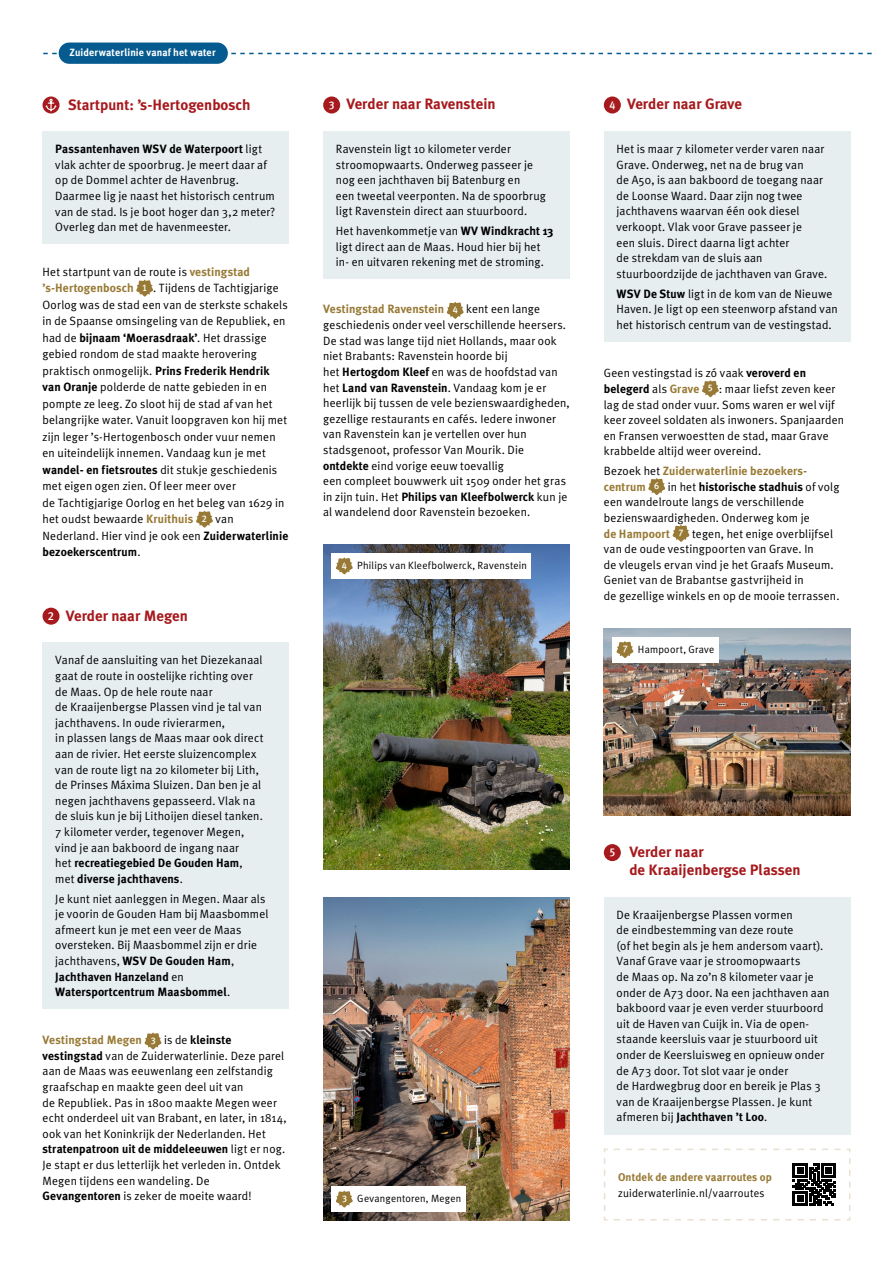
<style>
.page{position:relative;width:893px;height:1263px;background:#fff}
.page>*{position:absolute;margin:0;border:0;box-sizing:border-box;transform-origin:0 0}
.Bezienswaardigheid_10{font:700 15px/18px "Meta Plus";color:#a6191d}
.Broodtekst_8{font:12px/15.6px "Meta Plus";letter-spacing:.015em;color:#000}
.Broodtekst_8-2{font:11.25px/15.6px "Meta Plus";letter-spacing:.015em;color:#000}
.Broodtekst_7{font:10.5px "Meta Plus";letter-spacing:.02em;color:#000}
.Broodtekst_7-2{font:700 10.5px "Meta Plus";letter-spacing:.015em;color:#fff}
.s1{font-weight:700}
.s2{font-weight:700;color:#987a36}
.s3{font-family:"Meta Plus Medium Caps";font-size:9.6px;color:#fff}
.s4{font-family:"Meta Plus Medium Caps";font-weight:400;font-size:11.7px;color:#fff}
.s5{font-family:"Meta Plus Medium Caps";font-weight:400;font-size:11.25px;color:#fff}
.s6{font-family:"Meta Plus Medium Caps";font-weight:400;font-size:11.4px;color:#fff}
</style>
<div class="page">
<svg style="left:43px;top:53px;width:829px;height:1px"></svg>
<div style="left:59px;top:43px;width:169px;height:21px;background:#055b8f;border-radius:11px"></div>
<div style="left:604px;top:96px;width:17px;height:18px;background:#a6191d;border-radius:50%"></div>
<svg style="left:702px;top:380px;width:17px;height:18px"></svg>
<svg style="left:648px;top:478px;width:17px;height:17px"></svg>
<svg style="left:672px;top:525px;width:18px;height:17px"></svg>
<div style="left:604px;top:131px;width:246px;height:211px;background:#e6eef0"></div>
<div style="left:323px;top:96px;width:17px;height:18px;background:#a6191d;border-radius:50%"></div>
<svg style="left:446px;top:302px;width:18px;height:17px"></svg>
<div style="left:323px;top:131px;width:247px;height:148px;background:#e6eef0"></div>
<div style="left:604px;top:844px;width:17px;height:17px;background:#a6191d;border-radius:50%"></div>
<div style="left:604px;top:897px;width:246px;height:237px;background:#e6eef0"></div>
<img style="left:604px;top:628px;width:246px;height:188px">
<div style="left:612px;top:637px;width:107px;height:25px;background:#fff"></div>
<svg style="left:616px;top:641px;width:18px;height:17px"></svg>
<img style="left:323px;top:545px;width:247px;height:324px">
<div style="left:332px;top:553px;width:199px;height:26px;background:#fff"></div>
<svg style="left:336px;top:557px;width:17px;height:18px"></svg>
<svg style="left:43px;top:96px;width:17px;height:18px"></svg>
<svg style="left:45px;top:98px;width:12px;height:14px"></svg>
<svg style="left:136px;top:280px;width:17px;height:17px"></svg>
<svg style="left:196px;top:511px;width:17px;height:17px"></svg>
<div style="left:43px;top:131px;width:246px;height:113px;background:#e6eef0"></div>
<svg style="left:604px;top:1148px;width:247px;height:73px"></svg>
<div style="left:43px;top:608px;width:17px;height:17px;background:#a6191d;border-radius:50%"></div>
<svg style="left:144px;top:1032px;width:18px;height:18px"></svg>
<div style="left:43px;top:643px;width:246px;height:366px;background:#e6eef0"></div>
<img style="left:323px;top:897px;width:247px;height:323px">
<div style="left:332px;top:1186px;width:134px;height:26px;background:#fff"></div>
<svg style="left:336px;top:1190px;width:17px;height:18px"></svg>
<p class="Broodtekst_7-2" style="left:70px;top:46px;width:147px">Zuiderwaterlinie vanaf het water</p>
<p class="Bezienswaardigheid_10" style="left:68px;top:96px;width:184px">Startpunt: ’s-Hertogenbosch</p>
<p class="Broodtekst_8" style="left:55px;top:141px;width:222px"><span class="s1">Passantenhaven WSV de Waterpoort</span> ligt vlak achter de spoorbrug. Je meert daar af op de Dommel achter de Havenbrug.<br>Daarmee lig je naast het historisch centrum van de stad. Is je boot hoger dan 3,2 meter?<br>Overleg dan met de havenmeester.</p>
<p class="Broodtekst_8" style="left:43px;top:263px;width:247px;line-height:16.5px">Het startpunt van de route is <span class="s2">vestingstad ’s-Hertogenbosch</span> <span class="s3">1</span> . Tijdens de Tachtigjarige Oorlog was de stad een van de sterkste schakels in de Spaanse omsingeling van de Republiek, en had de <span class="s1">bijnaam ‘Moerasdraak’</span>. Het drassige gebied rondom de stad maakte herovering praktisch onmogelijk. <span class="s1">Prins Frederik Hendrik van Oranje</span> polderde de natte gebieden in en pompte ze leeg. Zo sloot hij de stad af van het belangrijke water. Vanuit loopgraven kon hij met zijn leger ’s-Hertogenbosch onder vuur nemen en uiteindelijk innemen. Vandaag kun je met <span class="s1">wandel- en fietsroutes</span> dit stukje geschiedenis met eigen ogen zien. Of leer meer over<br>de Tachtigjarige Oorlog en het beleg van 1629 in het oudst bewaarde <span class="s2">Kruithuis</span> <span class="s3">2</span> van Nederland. Hier vind je ook een <span class="s1">Zuiderwaterlinie bezoekerscentrum</span>.</p>
<p class="Bezienswaardigheid_10" style="left:48px;top:607px;width:142px"><span class="s4">2</span> Verder naar Megen</p>
<p class="Broodtekst_8" style="left:55px;top:652px;width:210px">Vanaf de aansluiting van het Diezekanaal gaat de route in oostelijke richting over de Maas. Op de hele route naar<br>de Kraaijenbergse Plassen vind je tal van jachthavens. In oude rivierarmen,<br>in plassen langs de Maas maar ook direct aan de rivier. Het eerste sluizencomplex van de route ligt na 20 kilometer bij Lith, de Prinses M áxima Sluizen. Dan ben je al negen jachthavens gepasseerd. Vlak na de sluis kun je bij Lithoijen diesel tanken.<br>7 kilometer verder, tegenover Megen, vind je aan bakboord de ingang naar<br>het <span class="s1">recreatiegebied De Gouden Ham</span>, met <span class="s1">diverse jachthavens</span>.</p>
<p class="Broodtekst_8" style="left:55px;top:890px;width:215px">Je kunt niet aanleggen in Megen. Maar als je voorin de Gouden Ham bij Maasbommel afmeert kun je met een veer de Maas oversteken. Bij Maasbommel zijn er drie jachthavens, <span class="s1">WSV De Gouden Ham</span>, <span class="s1">Jachthaven Hanzeland</span> en <span class="s1">Watersportcentrum Maasbommel</span>.</p>
<p class="Broodtekst_8" style="left:43px;top:1032px;width:246px"><span class="s2">Vestingstad Megen</span> <span class="s3">3</span> is de <span class="s1">kleinste vestingstad</span> van de Zuiderwaterlinie. Deze parel aan de Maas was eeuwenlang een zelfstandig graafschap en maakte geen deel uit van<br>de Republiek. Pas in 1800 maakte Megen weer echt onderdeel uit van Brabant, en later, in 1814, ook van het Koninkrijk der Nederlanden. Het <span class="s1">stratenpatroon uit de middeleeuwen</span> ligt er nog.<br>Je stapt er dus letterlijk het verleden in. Ontdek Megen tijdens een wandeling. De <span class="s1">Gevangentoren</span> is zeker de moeite waard!</p>
<p class="Bezienswaardigheid_10" style="left:329px;top:95px;width:168px"><span class="s5">3</span> Verder naar Ravenstein</p>
<p class="Broodtekst_8" style="left:336px;top:141px;width:212px">Ravenstein ligt 10 kilometer verder stroomopwaarts. Onderweg passeer je nog een jachthaven bij Batenburg en<br>een tweetal veerponten. Na de spoorbrug ligt Ravenstein direct aan stuurboord.</p>
<p class="Broodtekst_8" style="left:336px;top:223px;width:219px">Het havenkommetje van <span class="s1">WV Windkracht 13 </span>ligt direct aan de Maas. Houd hier bij het in- en uitvaren rekening met de stroming.</p>
<p class="Broodtekst_8" style="left:323px;top:301px;width:248px"><span class="s2">Vestingstad Ravenstein</span> <span class="s3">4</span> kent een lange geschiedenis onder veel verschillende heersers.<br>De stad was lange tijd niet Hollands, maar ook niet Brabants: Ravenstein hoorde bij<br>het <span class="s1">Hertogdom Kleef</span> en was de hoofdstad van het <span class="s1">Land van Ravenstein</span>. Vandaag kom je er heerlijk bij tussen de vele bezienswaardigheden, gezellige restaurants en cafés. Iedere inwoner van Ravenstein kan je vertellen over hun stadsgenoot, professor Van Mourik. Die <span class="s1">ontdekte</span> eind vorige eeuw toevallig<br>een compleet bouwwerk uit 1509 onder het gras in zijn tuin. Het <span class="s1">Philips van Kleefbolwerck</span> kun je al wandelend door Ravenstein bezoeken.</p>
<p class="Broodtekst_7" style="left:342px;top:559px;width:187px"><span class="s3">4</span> Philips van Kleefbolwerck, Ravenstein</p>
<p class="Bezienswaardigheid_10" style="left:609px;top:95px;width:134px"><span class="s5">4</span> Verder naar Grave</p>
<p class="Broodtekst_8" style="left:617px;top:141px;width:212px">Het is maar 7 kilometer verder varen naar Grave. Onderweg, net na de brug van<br>de A50, is aan bakboord de toegang naar de Loonse Waard. Daar zijn nog twee jachthavens waarvan één ook diesel verkoopt. Vlak voor Grave passeer je<br>een sluis. Direct daarna ligt achter<br>de strekdam van de sluis aan stuurboordzijde de jachthaven van Grave.</p>
<p class="Broodtekst_8" style="left:617px;top:286px;width:223px"><span class="s1">WSV De Stuw</span> ligt in de kom van de Nieuwe<br>Haven. Je ligt op een steenworp afstand van het historisch centrum van de vestingstad.</p>
<p class="Broodtekst_8" style="left:604px;top:365px;width:242px">Geen vestingstad is zó vaak <span class="s1">veroverd en belegerd</span> als <span class="s2">Grave</span> <span class="s3">5</span> : maar liefst zeven keer lag de stad onder vuur. Soms waren er wel vijf keer zoveel soldaten als inwoners. Spanjaarden en Fransen verwoestten de stad, maar Grave krabbelde altijd weer overeind.</p>
<p class="Broodtekst_8" style="left:604px;top:463px;width:237px">Bezoek het <span class="s2">Zuiderwaterlinie bezoekers&shy;centrum</span> <span class="s3">6</span> in het <span class="s1">historische stadhuis</span> of volg een wandelroute langs de verschillende bezienswaardigheden. Onderweg kom je<br><span class="s2">de Hampoort</span> <span class="s3">7</span> tegen, het enige overblijfsel van de oude vestingpoorten van Grave. In<br>de vleugels ervan vind je het Graafs Museum.<br>Geniet van de Brabantse gastvrijheid in<br>de gezellige winkels en op de mooie terrassen.</p>
<p class="Broodtekst_7" style="left:623px;top:643px;width:93px"><span class="s3">7</span> Hampoort, Grave</p>
<p class="Broodtekst_7" style="left:342px;top:1192px;width:121px"><span class="s3">3</span> Gevangentoren, Megen</p>
<p class="Bezienswaardigheid_10" style="left:629px;top:843px;width:173px;text-indent:-20px"><span class="s6">5</span> Verder naar<br>de Kraaijenbergse Plassen</p>
<p class="Broodtekst_8" style="left:617px;top:906px;width:214px">De Kraaijenbergse Plassen vormen<br>de eindbestemming van deze route<br>(of het begin als je hem andersom vaart).<br>Vanaf Grave vaar je stroomopwaarts<br>de Maas op. Na zo’n 8 kilometer vaar je onder de A73 door. Na een jachthaven aan bakboord vaar je even verder stuurboord uit de Haven van Cuijk in. Via de open&shy;staande keersluis vaar je stuurboord uit onder de Keersluisweg en opnieuw onder de A73 door. Tot slot vaar je onder<br>de Hardwegbrug door en bereik je Plas 3 van de Kraaijenbergse Plassen. Je kunt afmeren bij <span class="s1">Jachthaven ’t Loo</span>.</p>
<p class="Broodtekst_8-2" style="left:618px;top:1169px;width:155px"><span class="s2">Ontdek de andere vaarroutes op </span>zuiderwaterlinie.nl/vaarroutes</p>
</div>
